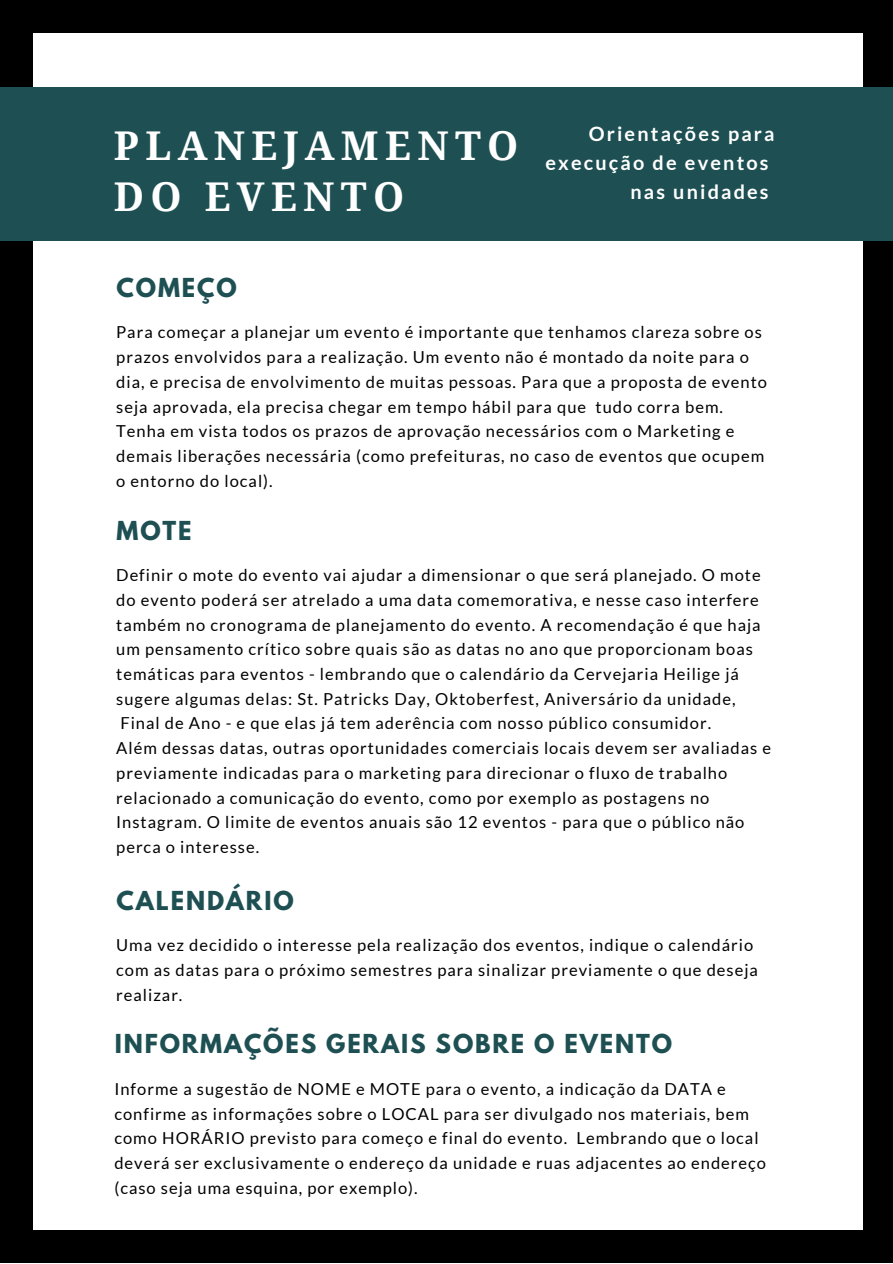
<style>
.page{position:relative;width:893px;height:1264px;background:#fff}
.page>*{position:absolute;margin:0;border:0;box-sizing:border-box;transform-origin:0 0}
.t1{font:700 39.6px/50.6px "Droid Serif";letter-spacing:.16em;color:#fff}
.t2{font:700 23.1px "League Spartan";letter-spacing:.08em;color:#1e5053}
.t3{font:700 19.8px "Lato";letter-spacing:.11em;color:#fff}
.t4{font:16.5px/24.8px "Lato";letter-spacing:.06em;color:#000}
</style>
<div class="page">
<div style="left:0;top:0;width:892px;height:1262px;background:#000"></div>
<div style="left:34px;top:33px;width:828px;height:1196px;background:#fff"></div>
<div style="left:0;top:87px;width:892px;height:153px;background:#1e5053"></div>
<h1 class="t1" style="left:114px;top:121px;width:406px">PLANEJAMENTO<br>DO EVENTO</h1>
<p class="t3" style="left:588px;top:121px;width:187px">Orientações para</p>
<p class="t3" style="left:545px;top:150px;width:225px">execução de eventos</p>
<p class="t3" style="left:630px;top:180px;width:140px">nas unidades</p>
<h2 class="t2" style="left:117px;top:276px;width:121px">COMEÇO</h2>
<p class="t4" style="left:116px;top:319px;width:652px">Para começar a planejar um evento é importante que tenhamos clareza sobre os prazos envolvidos para a realização. Um evento não é montado da noite para o dia, e precisa de envolvimento de muitas pessoas. Para que a proposta de evento seja aprovada, ela precisa chegar em tempo hábil para que tudo corra bem.<br>Tenha em vista todos os prazos de aprovação necessários com o Marketing e demais liberações necessária (como prefeituras, no caso de eventos que ocupem o entorno do local).</p>
<h2 class="t2" style="left:117px;top:518px;width:76px">MOTE</h2>
<p class="t4" style="left:116px;top:562px;width:656px">Definir o mote do evento vai ajudar a dimensionar o que será planejado. O mote do evento poderá ser atrelado a uma data comemorativa, e nesse caso interfere também no cronograma de planejamento do evento. A recomendação é que haja um pensamento crítico sobre quais são as datas no ano que proporcionam boas temáticas para eventos - lembrando que o calendário da Cervejaria Heilige já sugere algumas delas: St. Patricks Day, Oktoberfest, Aniversário da unidade, Final de Ano - e que elas já tem aderência com nosso público consumidor.<br>Além dessas datas, outras oportunidades comerciais locais devem ser avaliadas e previamente indicadas para o marketing para direcionar o fluxo de trabalho relacionado a comunicação do evento, como por exemplo as postagens no Instagram. O limite de eventos anuais são 12 eventos - para que o público não perca o interesse.</p>
<h2 class="t2" style="left:117px;top:888px;width:178px">CALENDÁRIO</h2>
<p class="t4" style="left:116px;top:932px;width:643px">Uma vez decidido o interesse pela realização dos eventos, indique o calendário com as datas para o próximo semestres para sinalizar previamente o que deseja realizar.</p>
<h2 class="t2" style="left:115px;top:1032px;width:558px">INFORMAÇÕES GERAIS SOBRE O EVENTO</h2>
<p class="t4" style="left:114px;top:1076px;width:653px">Informe a sugestão de NOME e MOTE para o evento, a indicação da DATA e confirme as informações sobre o LOCAL para ser divulgado nos materiais, bem como HORÁRIO previsto para começo e final do evento. Lembrando que o local deverá ser exclusivamente o endereço da unidade e ruas adjacentes ao endereço (caso seja uma esquina, por exemplo).</p>
</div>
